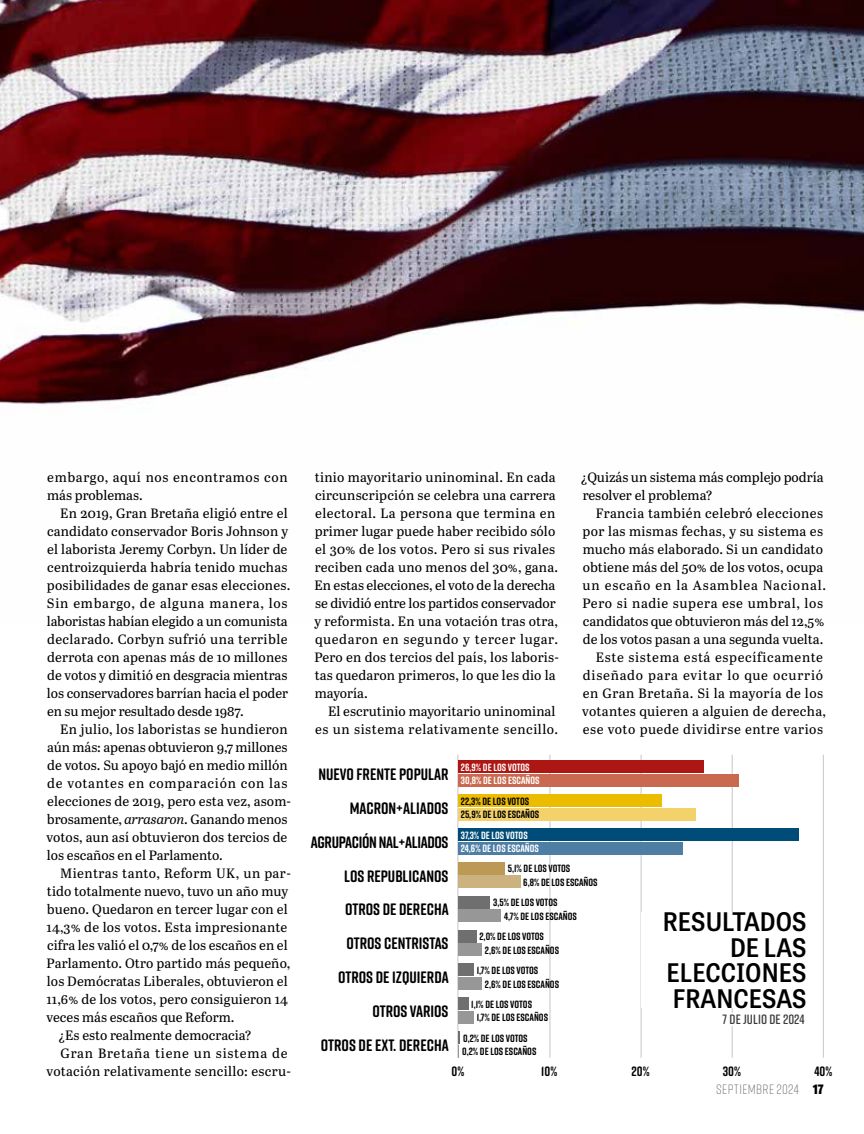
<style>
.page{position:relative;width:864px;height:1134px;background:#fff}
.page>*{position:absolute;margin:0;border:0;box-sizing:border-box;transform-origin:0 0}
.t1{font:25.5px/25.5px "Tablet Gothic Narrow Sb";color:#000;text-align:right}
.t2{font:700 16.5px/33.9px "Rift Soft";color:#000;text-align:right}
.t3{font:13.5px/18px "Abril Text";letter-spacing:.01em;color:#000}
.t4{font:300 13.5px "Rift Soft";letter-spacing:.03em;color:#706f6f}
.t5{font:700 13.5px "Rift Soft";color:#000}
.t6{font:600 13.5px "Rift Soft";letter-spacing:.01em;color:#3c3c3b}
.t7{font:700 10.5px "Rift Soft";color:#000}
.t8{font:700 10.5px "Rift Soft";color:#fff}
.s1{font-style:italic}
.s2{font-family:"Tablet Gothic Narrow";font-weight:800;font-size:12.9px;color:#000}
</style>
<div class="page">
<img style="left:0;top:0;width:864px;height:405px">
<hr style="left:458px;top:755px;width:1px;height:302px;background:#c6c6c6">
<hr style="left:550px;top:755px;width:1px;height:302px;background:#c6c6c6">
<hr style="left:641px;top:755px;width:1px;height:302px;background:#c6c6c6">
<hr style="left:732px;top:755px;width:1px;height:302px;background:#c6c6c6">
<hr style="left:823px;top:755px;width:1px;height:302px;background:#c6c6c6">
<div style="left:458px;top:774px;width:281px;height:12px;background:#c9694f"></div>
<div style="left:458px;top:808px;width:237px;height:12px;background:#f4d26b"></div>
<div style="left:458px;top:842px;width:225px;height:12px;background:#4f7ea5"></div>
<div style="left:458px;top:876px;width:62px;height:12px;background:#ccb27f"></div>
<div style="left:458px;top:910px;width:43px;height:12px;background:#989797"></div>
<div style="left:458px;top:944px;width:24px;height:12px;background:#989797"></div>
<div style="left:458px;top:977px;width:24px;height:13px;background:#989797"></div>
<div style="left:458px;top:1011px;width:16px;height:12px;background:#989797"></div>
<div style="left:458px;top:761px;width:246px;height:12px;background:#ae1613"></div>
<div style="left:458px;top:795px;width:204px;height:12px;background:#ebbc00"></div>
<div style="left:458px;top:828px;width:341px;height:13px;background:#004c78"></div>
<div style="left:458px;top:862px;width:47px;height:13px;background:#bc9a56"></div>
<div style="left:458px;top:896px;width:32px;height:12px;background:#706f6f"></div>
<div style="left:458px;top:930px;width:19px;height:12px;background:#706f6f"></div>
<div style="left:458px;top:964px;width:16px;height:12px;background:#706f6f"></div>
<div style="left:458px;top:998px;width:10px;height:12px;background:#706f6f"></div>
<svg style="left:458px;top:1032px;width:2px;height:25px"></svg>
<div style="left:641px;top:912px;width:165px;height:96px;background:#fff"></div>
<div style="left:720px;top:1013px;width:85px;height:13px;background:#fff"></div>
<p class="t3" style="left:580px;top:467px;width:245px">¿Quizás un sistema más complejo podría resolver el problema?</p>
<p class="t3" style="left:582px;top:503px;width:245px;text-align:right">Francia también celebró elecciones por las mismas fechas, y su sistema es mucho más elaborado. Si un candidato obtiene más del 50% de los votos, ocupa un escaño en la Asamblea Nacional.<br>Pero si nadie supera ese umbral, los candidatos que obtuvieron más del 12,5% de los votos pasan a una segunda vuelta.<br>Este sistema está específicamente diseñado para evitar lo que ocurrió en Gran Bretaña. Si la mayoría de los votantes quieren a alguien de derecha, ese voto puede dividirse entre varios</p>
<p class="t3" style="left:47px;top:467px;width:242px">embargo, aquí nos encontramos con más problemas.</p>
<p class="t3" style="left:47px;top:503px;width:245px;text-indent:13px">En 2019, Gran Bretaña eligió entre el candidato conservador Boris Johnson y el laborista Jeremy Corbyn. Un líder de centroizquierda habría tenido muchas posibilidades de ganar esas elecciones.<br>Sin embargo, de alguna manera, los laboristas habían elegido a un comunista declarado. Corbyn sufrió una terrible derrota con apenas más de 10 millones de votos y dimitió en desgracia mientras los conservadores barrían hacia el poder en su mejor resultado desde 1987.</p>
<p class="t3" style="left:47px;top:719px;width:246px;text-indent:14px">En julio, los laboristas se hundieron aún más: apenas obtuvieron 9,7 millones de votos. Su apoyo bajó en medio millón de votantes en comparación con las elecciones de 2019, pero esta vez, asom&shy;brosamente, <span class="s1">arrasaron</span>. Ganando menos votos, aun así obtuvieron dos tercios de los escaños en el Parlamento.</p>
<p class="t3" style="left:60px;top:863px;width:232px">Mientras tanto, Reform UK, un par-</p>
<p class="t3" style="left:47px;top:881px;width:243px">tido totalmente nuevo, tuvo un año muy</p>
<p class="t3" style="left:47px;top:899px;width:242px">bueno. Quedaron en tercer lugar con el</p>
<p class="t3" style="left:46px;top:917px;width:243px">14,3% de los votos. Esta impresionante</p>
<p class="t3" style="left:47px;top:935px;width:242px">cifra les valió el 0,7% de los escaños en el</p>
<p class="t3" style="left:47px;top:953px;width:245px">Parlamento. Otro partido más pequeño,</p>
<p class="t3" style="left:47px;top:971px;width:242px">los Demócratas Liberales, obtuvieron el</p>
<p class="t3" style="left:46px;top:989px;width:243px">11,6% de los votos, pero consiguieron 14</p>
<p class="t3" style="left:47px;top:1007px;width:189px">veces más escaños que Reform.</p>
<p class="t3" style="left:58px;top:1025px;width:195px">¿Es esto realmente democracia?</p>
<p class="t3" style="left:60px;top:1043px;width:229px">Gran Bretaña tiene un sistema de</p>
<p class="t3" style="left:47px;top:1061px;width:246px">votación relativamente sencillo: escru-</p>
<p class="t5" style="left:632px;top:1061px;width:20px">20%</p>
<p class="t5" style="left:723px;top:1061px;width:20px">30%</p>
<p class="t5" style="left:814px;top:1061px;width:19px">40%</p>
<p class="t3" style="left:314px;top:467px;width:246px">tinio mayoritario uninominal. En cada circunscripción se celebra una carrera electoral. La persona que termina en primer lugar puede haber recibido sólo el 30% de los votos. Pero si sus rivales reciben cada uno menos del 30%, gana.<br>En estas elecciones, el voto de la derecha se dividió entre los partidos conservador y reformista. En una votación tras otra, quedaron en segundo y tercer lugar.<br>Pero en dos tercios del país, los laboris&shy;tas quedaron primeros, lo que les dio la mayoría.</p>
<p class="t3" style="left:315px;top:701px;width:245px;text-align:right">El escrutinio mayoritario uninominal es un sistema relativamente sencillo.</p>
<p class="t8" style="left:461px;top:760px;width:70px">26,9% DE LOS VOTOS</p>
<p class="t7" style="left:461px;top:794px;width:70px">22,3% DE LOS VOTOS</p>
<p class="t8" style="left:461px;top:827px;width:68px">37,3% DE LOS VOTOS</p>
<p class="t7" style="left:508px;top:861px;width:64px">5,1% DE LOS VOTOS</p>
<p class="t7" style="left:493px;top:895px;width:66px">3,5% DE LOS VOTOS</p>
<p class="t7" style="left:480px;top:929px;width:66px">2,0% DE LOS VOTOS</p>
<p class="t7" style="left:477px;top:963px;width:63px">1,7% DE LOS VOTOS</p>
<p class="t7" style="left:471px;top:997px;width:62px">1,1% DE LOS VOTOS</p>
<p class="t7" style="left:463px;top:1031px;width:66px">0,2% DE LOS VOTOS</p>
<p class="t2" style="left:311px;top:757px;width:139px">NUEVO FRENTE POPULAR<br>MACRON+ALIADOS<br>AGRUPACIÓN NAL+ALIADOS<br>LOS REPUBLICANOS<br>OTROS DE DERECHA<br>OTROS CENTRISTAS<br>OTROS DE IZQUIERDA<br>OTROS VARIOS<br>OTROS DE EXT. DERECHA</p>
<p class="t8" style="left:461px;top:773px;width:80px">30,8% DE LOS ESCAÑOS</p>
<p class="t7" style="left:461px;top:807px;width:80px">25,9% DE LOS ESCAÑOS</p>
<p class="t8" style="left:461px;top:841px;width:80px">24,6% DE LOS ESCAÑOS</p>
<p class="t7" style="left:523px;top:875px;width:76px">6,8% DE LOS ESCAÑOS</p>
<p class="t7" style="left:504px;top:909px;width:74px">4,7% DE LOS ESCAÑOS</p>
<p class="t7" style="left:485px;top:943px;width:76px">2,6% DE LOS ESCAÑOS</p>
<p class="t7" style="left:485px;top:976px;width:76px">2,6% DE LOS ESCAÑOS</p>
<p class="t7" style="left:477px;top:1010px;width:73px">1,7% DE LOS ESCAÑOS</p>
<p class="t7" style="left:462px;top:1044px;width:76px">0,2% DE LOS ESCAÑOS</p>
<h1 class="t1" style="left:663px;top:909px;width:145px">RESULTADOS<br>DE LAS<br>ELECCIONES<br>FRANCESAS</h1>
<p class="t6" style="left:723px;top:1010px;width:83px">7 DE JULIO DE 2024</p>
<p class="t5" style="left:451px;top:1061px;width:14px">0%</p>
<p class="t5" style="left:541px;top:1061px;width:17px">10%</p>
<p class="t4" style="left:716px;top:1079px;width:109px">SEPTIEMBRE 2024 <span class="s2">17</span></p>
</div>
